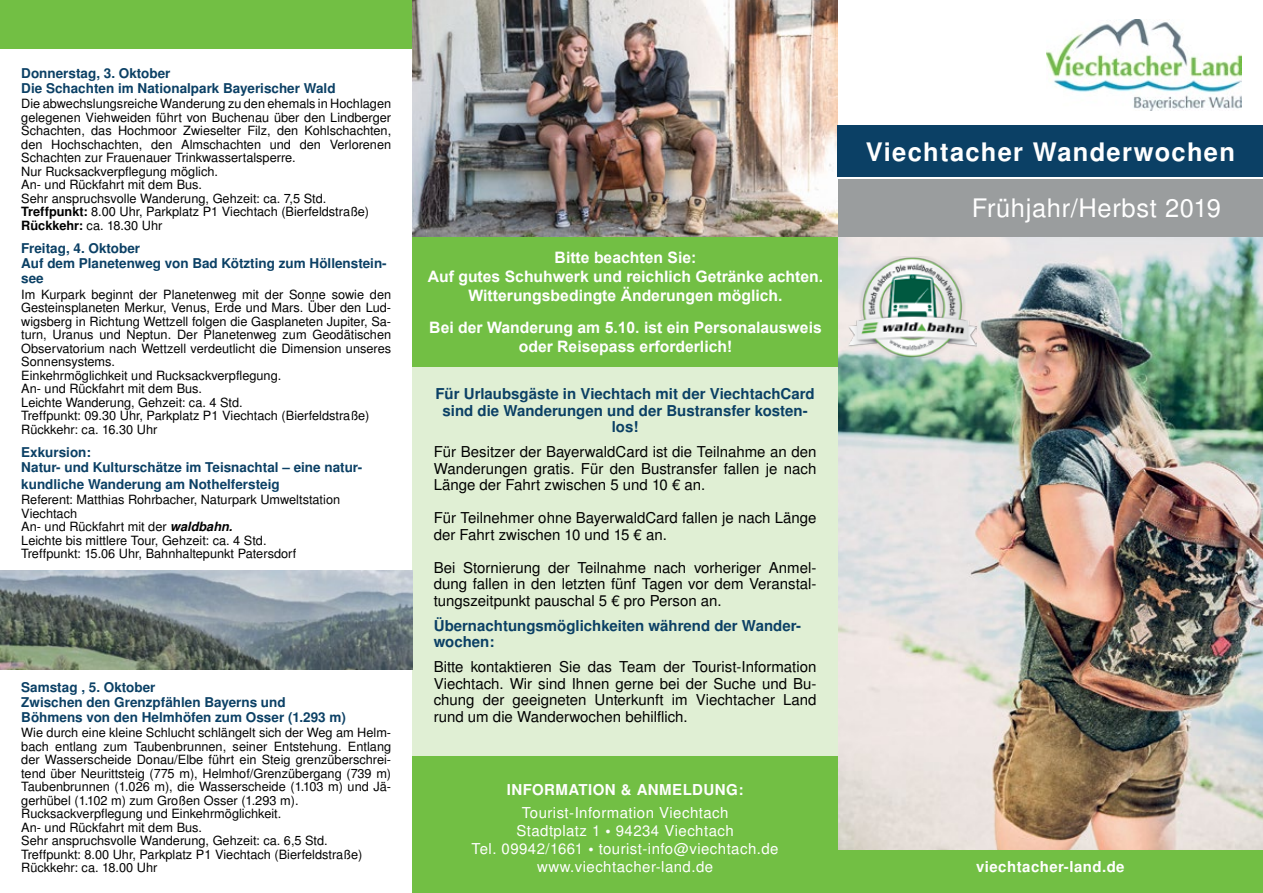
<style>
.page{position:relative;width:1263px;height:893px;background:#fff}
.page>*{position:absolute;margin:0;border:0;box-sizing:border-box;transform-origin:0 0}
.t1{font:700 25.5px "Nimbus San L";letter-spacing:.05em;color:#fff}
.t2{font:25.5px "Nimbus San L";letter-spacing:.025em;color:#fff}
.t3{font:700 15.75px/18.9px "Arial";color:#fff;text-align:center}
.t4{font:15px/16.5px "Nimbus San L";color:#000;text-align:justify}
.t5{font:700 15px/16.5px "Nimbus San L";color:#0b4065;text-align:center}
.t6{font:15px/18px "Nimbus San L";letter-spacing:.03em;color:#fff;text-align:center}
.t7{font:700 15px "Nimbus San L";letter-spacing:.03em;color:#fff}
.t8{font:700 13.5px/15px "Nimbus San L";color:#0b4065}
.t9{font:12.75px/13.5px "Nimbus San L";color:#000}
.s1{font-weight:700}
.s2{font-weight:700;font-style:italic}
</style>
<div class="page">
<img style="left:838px;top:236px;width:425px;height:614px">
<div style="left:838px;top:179px;width:425px;height:57px;background:#9a9d9e"></div>
<img style="left:1046px;top:19px;width:196px;height:91px">
<div style="left:412px;top:357px;width:426px;height:400px;background:#e0efd4"></div>
<div style="left:412px;top:757px;width:426px;height:136px;background:#72bf44"></div>
<div style="left:831px;top:850px;width:432px;height:43px;background:#72bf44"></div>
<div style="left:412px;top:236px;width:426px;height:131px;background:#72bf44"></div>
<div style="left:0;top:0;width:412px;height:49px;background:#72bf44"></div>
<img style="left:412px;top:0;width:426px;height:236px">
<div style="left:838px;top:125px;width:425px;height:51px;background:#0b4065"></div>
<img style="left:0;top:571px;width:412px;height:98px">
<img style="left:847px;top:256px;width:129px;height:101px">
<p class="t8" style="left:21px;top:66px;width:316px">Donnerstag, 3. Oktober<br>Die Schachten im Nationalpark Bayerischer Wald</p>
<p class="t9" style="left:21px;top:97px;width:371px">Die abwechslungsreiche Wanderung zu den ehemals in Hochlagen gelegenen Viehweiden führt von Buchenau über den Lindberger Schachten, das Hochmoor Zwieselter Filz, den Kohlschachten, den Hochschachten, den Almschachten und den Verlorenen Schachten zur Frauenauer Trinkwassertalsperre.<br>Nur Rucksackverpflegung möglich.<br>An- und Rückfahrt mit dem Bus.<br>Sehr anspruchsvolle Wanderung, Gehzeit: ca. 7,5 Std.<br><span class="s1">Treffpunkt:</span> 8.00 Uhr, Parkplatz P1 Viechtach (Bierfeldstraße)<br><span class="s1">Rückkehr:</span> ca. 18.30 Uhr</p>
<p class="t8" style="left:21px;top:241px;width:367px">Freitag, 4. Oktober<br>Auf dem Planetenweg von Bad Kötzting zum Höllenstein&shy;see</p>
<p class="t9" style="left:21px;top:288px;width:371px">Im Kurpark beginnt der Planetenweg mit der Sonne sowie den Gesteinsplaneten Merkur, Venus, Erde und Mars. Über den Lud&shy;wigsberg in Richtung Wettzell folgen die Gasplaneten Jupiter, Sa&shy;turn, Uranus und Neptun. Der Planetenweg zum Geodätischen Observatorium nach Wettzell verdeutlicht die Dimension unseres Sonnensystems.<br>Einkehrmöglichkeit und Rucksackverpflegung.<br>An- und Rückfahrt mit dem Bus.<br>Leichte Wanderung, Gehzeit: ca. 4 Std.<br>Treffpunkt: 09.30 Uhr, Parkplatz P1 Viechtach (Bierfeldstraße)<br>Rückkehr: ca. 16.30 Uhr</p>
<p class="t8" style="left:21px;top:445px;width:342px;line-height:15.6px">Exkursion:<br>Natur- und Kulturschätze im Teisnachtal – eine natur&shy;kundliche Wanderung am Nothelfersteig</p>
<p class="t9" style="left:21px;top:493px;width:320px">Referent: Matthias Rohrbacher, Naturpark Umweltstation Viechtach<br>An- und Rückfahrt mit der <span class="s2">waldbahn.<br></span>Leichte bis mittlere Tour, Gehzeit: ca. 4 Std.<br>Treffpunkt: 15.06 Uhr, Bahnhaltepunkt Patersdorf</p>
<p class="t8" style="left:21px;top:680px;width:326px">Samstag , 5. Oktober<br>Zwischen den Grenzpfählen Bayerns und<br>Böhmens von den Helmhöfen zum Osser (1.293 m)</p>
<p class="t9" style="left:21px;top:726px;width:371px">Wie durch eine kleine Schlucht schlängelt sich der Weg am Helm&shy;bach entlang zum Taubenbrunnen, seiner Entstehung. Entlang der Wasserscheide Donau/Elbe führt ein Steig grenzüberschrei&shy;tend über Neurittsteig (775 m), Helmhof/Grenzübergang (739 m)<br>Taubenbrunnen (1.026 m), die Wasserscheide (1.103 m) und Jä&shy;gerhübel (1.102 m) zum Großen Osser (1.293 m).<br>Rucksackverpflegung und Einkehrmöglichkeit.<br>An- und Rückfahrt mit dem Bus.<br>Sehr anspruchsvolle Wanderung, Gehzeit: ca. 6,5 Std.<br>Treffpunkt: 8.00 Uhr, Parkplatz P1 Viechtach (Bierfeldstraße)<br>Rückkehr: ca. 18.00 Uhr</p>
<p class="t3" style="left:428px;top:248px;width:397px">Bitte beachten Sie:<br>Auf gutes Schuhwerk und reichlich Getränke achten.<br>Witterungsbedingte Änderungen möglich.</p>
<p class="t3" style="left:429px;top:318px;width:394px">Bei der Wanderung am 5.10. ist ein Personalausweis oder Reisepass erforderlich!</p>
<p class="t5" style="left:435px;top:386px;width:381px">Für Urlaubsgäste in Viechtach mit der ViechtachCard sind die Wanderungen und der Bustransfer kosten&shy;los!</p>
<p class="t4" style="left:434px;top:444px;width:384px">Für Besitzer der BayerwaldCard ist die Teilnahme an den Wanderungen gratis. Für den Bustransfer fallen je nach Länge der Fahrt zwischen 5 und 10 € an.</p>
<p class="t4" style="left:434px;top:510px;width:384px">Für Teilnehmer ohne BayerwaldCard fallen je nach Länge der Fahrt zwischen 10 und 15 € an.</p>
<p class="t4" style="left:434px;top:560px;width:384px">Bei Stornierung der Teilnahme nach vorheriger Anmel&shy;dung fallen in den letzten fünf Tagen vor dem Veranstal&shy;tungszeitpunkt pauschal 5 € pro Person an.</p>
<p class="t5" style="left:434px;top:618px;width:369px;text-align:left">Übernachtungsmöglichkeiten während der Wander&shy;wochen:</p>
<p class="t4" style="left:434px;top:659px;width:384px">Bitte kontaktieren Sie das Team der Tourist-Information Viechtach. Wir sind Ihnen gerne bei der Suche und Bu&shy;chung der geeigneten Unterkunft im Viechtacher Land rund um die Wanderwochen behilflich.</p>
<p class="t7" style="left:507px;top:781px;width:238px">Information &amp; Anmeldung:</p>
<p class="t6" style="left:472px;top:804px;width:308px">Tourist-Information Viechtach<br>Stadtplatz 1 <span class="s1">•</span> 94234 Viechtach<br>Tel. 09942/1661 <span class="s1">•</span> tourist-info@viechtach.de www.viechtacher-land.de</p>
<h1 class="t1" style="left:866px;top:136px;width:371px">Viechtacher Wanderwochen</h1>
<h1 class="t2" style="left:972px;top:192px;width:251px">Frühjahr/Herbst 2019</h1>
<p class="t7" style="left:976px;top:857px;width:150px">viechtacher-land.de</p>
</div>
